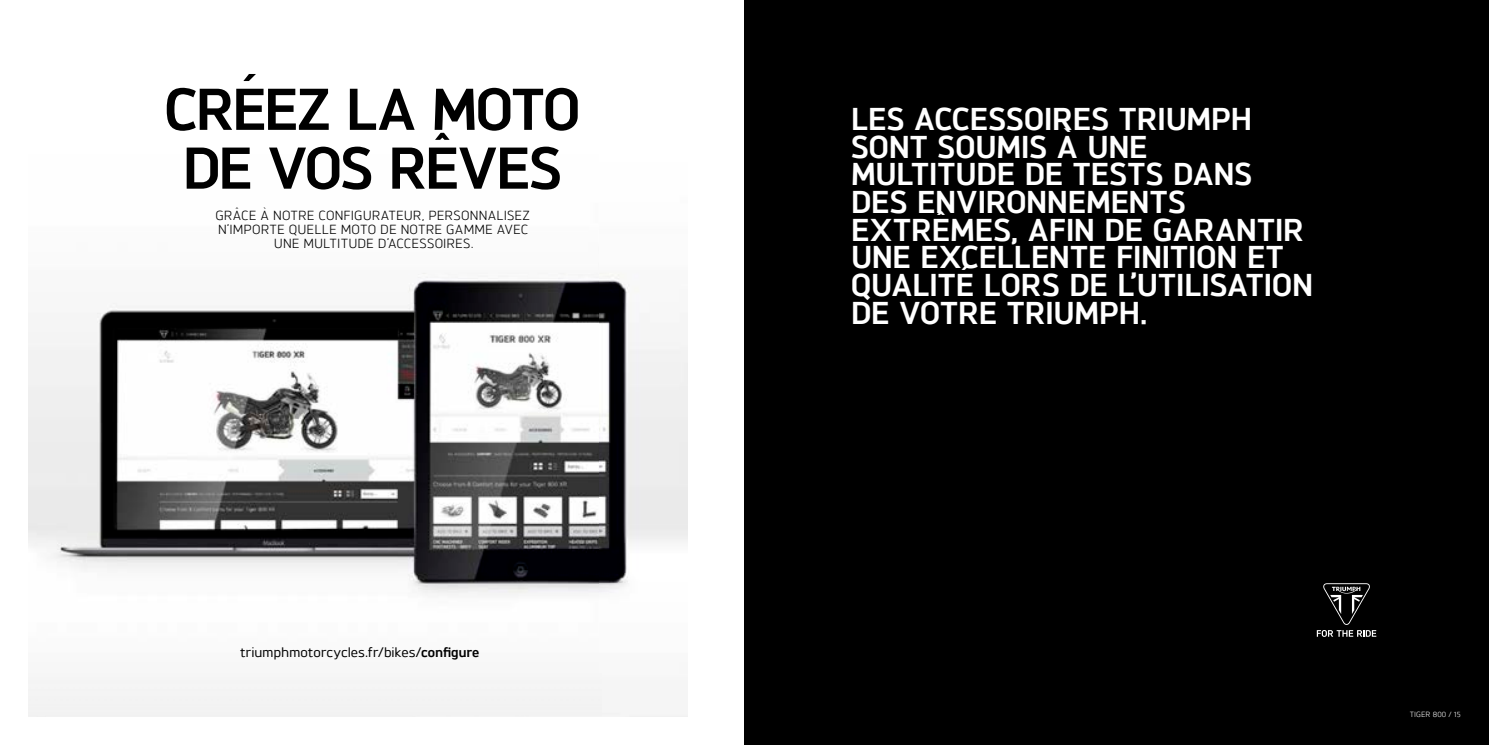
<style>
.page{position:relative;width:1489px;height:745px;background:#fff}
.page>*{position:absolute;margin:0;border:0;box-sizing:border-box;transform-origin:0 0}
.t1{font:700 58.75px/58.8px "Triumph Brokman";letter-spacing:-.03em;color:#000;text-align:center}
.t2{font:700 31.38px/27.6px "Triumph Brokman";color:#fff}
.t3{font:500 13.75px "Triumph Brokman";color:#000}
.t4{font:13.12px/13.8px "Triumph Brokman";letter-spacing:.015em;color:#000;text-align:center}
.t5{font:7.5px "Triumph Brokman";color:#fff}
.s1{font-weight:700}
</style>
<div class="page">
<img style="left:28px;top:273px;width:571px;height:443px">
<img style="left:599px;top:273px;width:88px;height:443px">
<div style="left:744px;top:0;width:744px;height:744px;background:#000"></div>
<svg style="left:1316px;top:583px;width:60px;height:53px"></svg>
<h1 class="t1" style="left:164px;top:77px;width:417px">CRÉEZ LA MOTO<br>DE VOS RÊVES</h1>
<p class="t4" style="left:215px;top:208px;width:316px">GRÂCE À NOTRE CONFIGURATEUR, PERSONNALISEZ<br>N’IMPORTE QUELLE MOTO DE NOTRE GAMME AVEC<br>UNE MULTITUDE D’ACCESSOIRES.</p>
<p class="t3" style="left:240px;top:642px;width:241px">triumphmotorcycles.fr/bikes/<span class="s1">configure</span></p>
<p class="t2" style="left:851px;top:103px;width:463px">LES ACCESSOIRES TRIUMPH<br>SONT SOUMIS À UNE<br>MULTITUDE DE TESTS DANS<br>DES ENVIRONNEMENTS<br>EXTRÊMES, AFIN DE GARANTIR<br>UNE EXCELLENTE FINITION ET<br>QUALITÉ LORS DE L’UTILISATION<br>DE VOTRE TRIUMPH.</p>
<p class="t5" style="left:1409px;top:708px;width:52px">TIGER 800 / 15</p>
</div>
